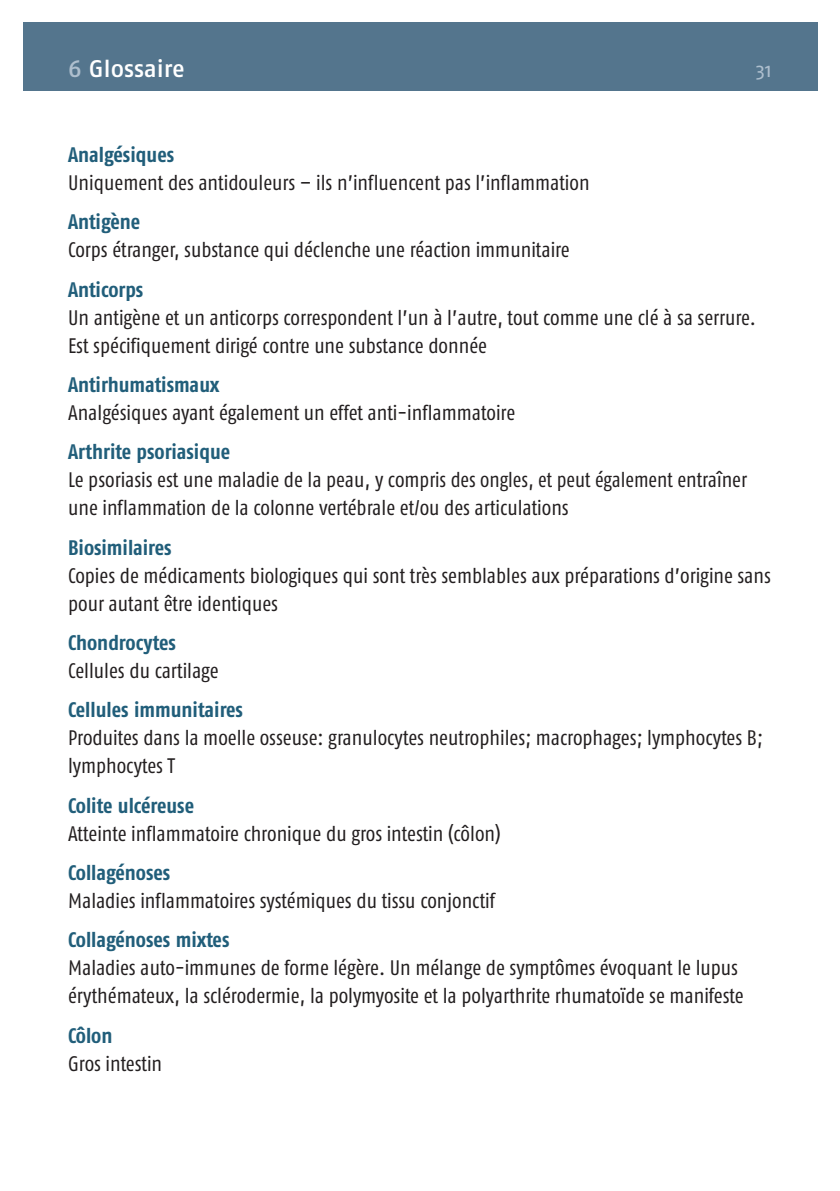
<style>
.page{position:relative;width:840px;height:1191px;background:#fff}
.page>*{position:absolute;margin:0;border:0;box-sizing:border-box;transform-origin:0 0}
.t1{font:500 24px "Fago OT";color:#fff}
.t2{font:21px/28px "Fago Co";color:#231f20}
.t3{font:700 21px "Fago Co";color:#215e7a}
.t4{font:20px "Fago OT";color:#aebfce}
.s1{color:#aebfce}
</style>
<div class="page">
<div style="left:23px;top:23px;width:793px;height:68px;background:#54758d"></div>
<p class="t1" style="left:68px;top:54px;width:118px"><span class="s1">6</span> Glossaire</p>
<p class="t4" style="left:755px;top:58px;width:17px">31</p>
<p class="t3" style="left:68px;top:142px;width:107px">Analgésiques</p>
<p class="t2" style="left:68px;top:168px;width:523px">Uniquement des antidouleurs – ils n’influencent pas l’inflammation</p>
<p class="t3" style="left:68px;top:210px;width:74px">Antigène</p>
<p class="t2" style="left:68px;top:236px;width:503px">Corps étranger, substance qui déclenche une réaction immunitaire</p>
<p class="t3" style="left:68px;top:277px;width:77px">Anticorps</p>
<p class="t2" style="left:68px;top:303px;width:689px">Un antigène et un anticorps correspondent l’un à l’autre, tout comme une clé à sa serrure.<br>Est spécifiquement dirigé contre une substance donnée</p>
<p class="t3" style="left:68px;top:372px;width:153px">Antirhumatismaux</p>
<p class="t2" style="left:68px;top:398px;width:448px">Analgésiques ayant également un effet anti-inflammatoire</p>
<p class="t3" style="left:68px;top:439px;width:164px">Arthrite psoriasique</p>
<p class="t2" style="left:68px;top:466px;width:680px">Le psoriasis est une maladie de la peau, y compris des ongles, et peut également entraîner une inflammation de la colonne vertébrale et/ou des articulations</p>
<p class="t3" style="left:68px;top:535px;width:105px">Biosimilaires</p>
<p class="t2" style="left:68px;top:561px;width:703px">Copies de médicaments biologiques qui sont très semblables aux préparations d’origine sans pour autant être identiques</p>
<p class="t3" style="left:68px;top:630px;width:109px">Chondrocytes</p>
<p class="t2" style="left:68px;top:656px;width:152px">Cellules du cartilage</p>
<p class="t3" style="left:68px;top:698px;width:176px">Cellules immunitaires</p>
<p class="t2" style="left:68px;top:724px;width:696px">Produites dans la moelle osseuse: granulocytes neutrophiles; macrophages; lymphocytes B; lymphocytes T</p>
<p class="t3" style="left:68px;top:793px;width:127px">Colite ulcéreuse</p>
<p class="t2" style="left:68px;top:819px;width:434px">Atteinte inflammatoire chronique du gros intestin (côlon)</p>
<p class="t3" style="left:68px;top:860px;width:104px">Collagénoses</p>
<p class="t2" style="left:68px;top:886px;width:428px">Maladies inflammatoires systémiques du tissu conjonctif</p>
<p class="t3" style="left:68px;top:927px;width:163px">Collagénoses mixtes</p>
<p class="t2" style="left:68px;top:954px;width:676px">Maladies auto-immunes de forme légère. Un mélange de symptômes évoquant le lupus érythémateux, la sclérodermie, la polymyosite et la polyarthrite rhumatoïde se manifeste</p>
<p class="t3" style="left:68px;top:1023px;width:46px">Côlon</p>
<p class="t2" style="left:68px;top:1049px;width:95px">Gros intestin</p>
</div>
